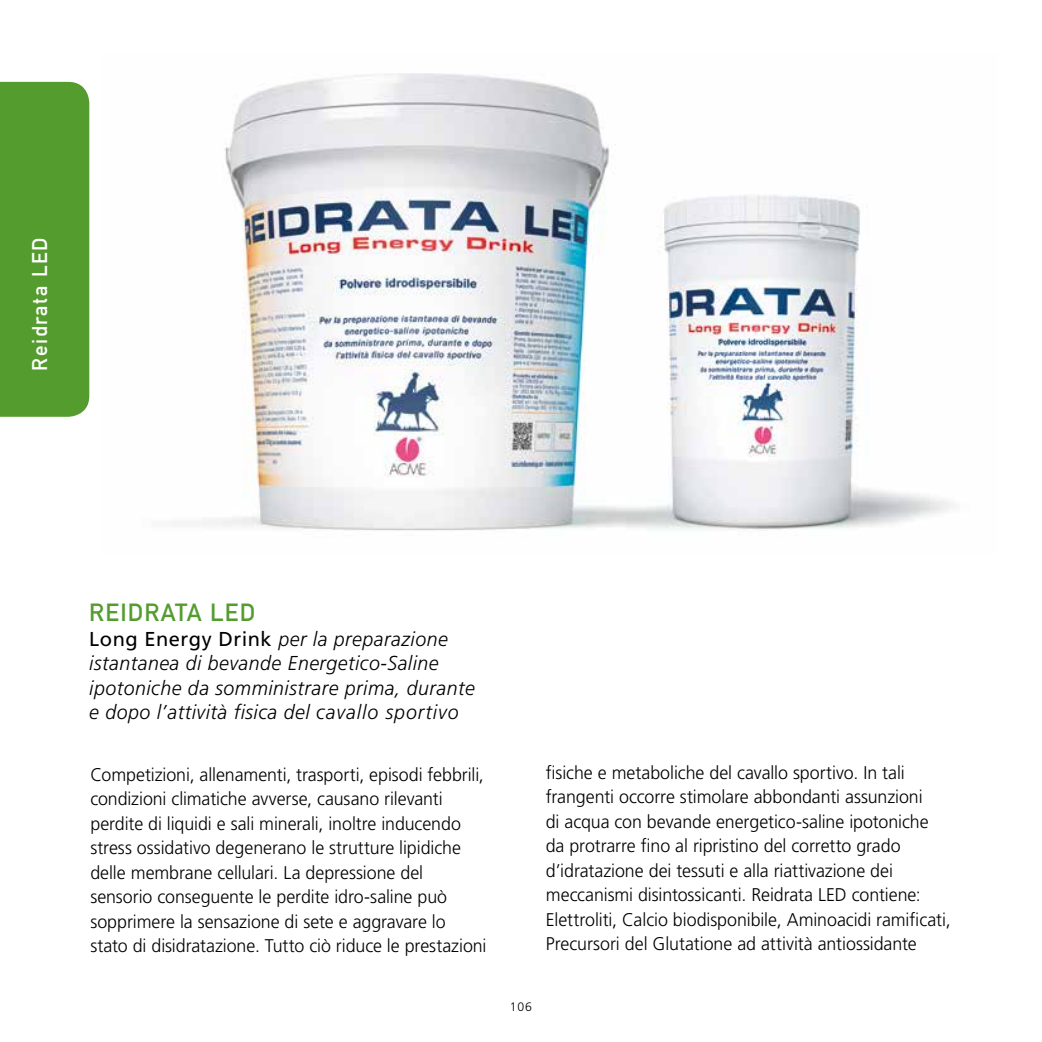
<style>
.page{position:relative;width:1042px;height:1042px;background:#fff}
.page>*{position:absolute;margin:0;border:0;box-sizing:border-box;transform-origin:0 0}
.t1{font:24.5px "DIN Mittelschrift Std";letter-spacing:.05em;color:#549c2e}
.t2{font:21px "DIN Mittelschrift Std";letter-spacing:.075em;color:#fff}
.t3{font:italic 300 20.12px/24.5px "Frutiger LT Std";letter-spacing:.025em;color:#000}
.t4{font:300 18.38px/24.5px "Frutiger LT Std";letter-spacing:-.005em;color:#000}
.t5{font:300 12.25px "Frutiger LT Std";color:#000}
.s1{font-weight:400;font-style:normal}
</style>
<div class="page">
<img style="left:172px;top:73px;width:783px;height:458px">
<div style="left:0;top:82px;width:89px;height:335px;background:#549c2e"></div>
<p class="t2" style="left:27px;top:370px;width:134px;rotate:-90deg">Reidrata LED</p>
<h1 class="t1" style="left:89px;top:598px;width:167px">REIDRATA LED</h1>
<p class="t3" style="left:89px;top:627px;width:387px"><span class="s1">Long Energy Drink</span> per la preparazione istantanea di bevande Energetico-Saline ipotoniche da somministrare prima, durante e dopo l’attività fisica del cavallo sportivo</p>
<p class="t4" style="left:90px;top:762px;width:398px">Competizioni, allenamenti, trasporti, episodi febbrili, condizioni climatiche avverse, causano rilevanti perdite di liquidi e sali minerali, inoltre inducendo stress ossidativo degenerano le strutture lipidiche delle membrane cellulari. La depressione del sensorio conseguente le perdite idro-saline può sopprimere la sensazione di sete e aggravare lo stato di disidratazione. Tutto ciò riduce le prestazioni</p>
<p class="t4" style="left:546px;top:760px;width:406px">fisiche e metaboliche del cavallo sportivo. In tali frangenti occorre stimolare abbondanti assunzioni<br>di acqua con bevande energetico-saline ipotoniche da protrarre fino al ripristino del corretto grado d’idratazione dei tessuti e alla riattivazione dei meccanismi disintossicanti. Reidrata LED contiene:<br>Elettroliti, Calcio biodisponibile, Aminoacidi ramificati, Precursori del Glutatione ad attività antiossidante</p>
<p class="t5" style="left:510px;top:999px;width:24px">106</p>
</div>
